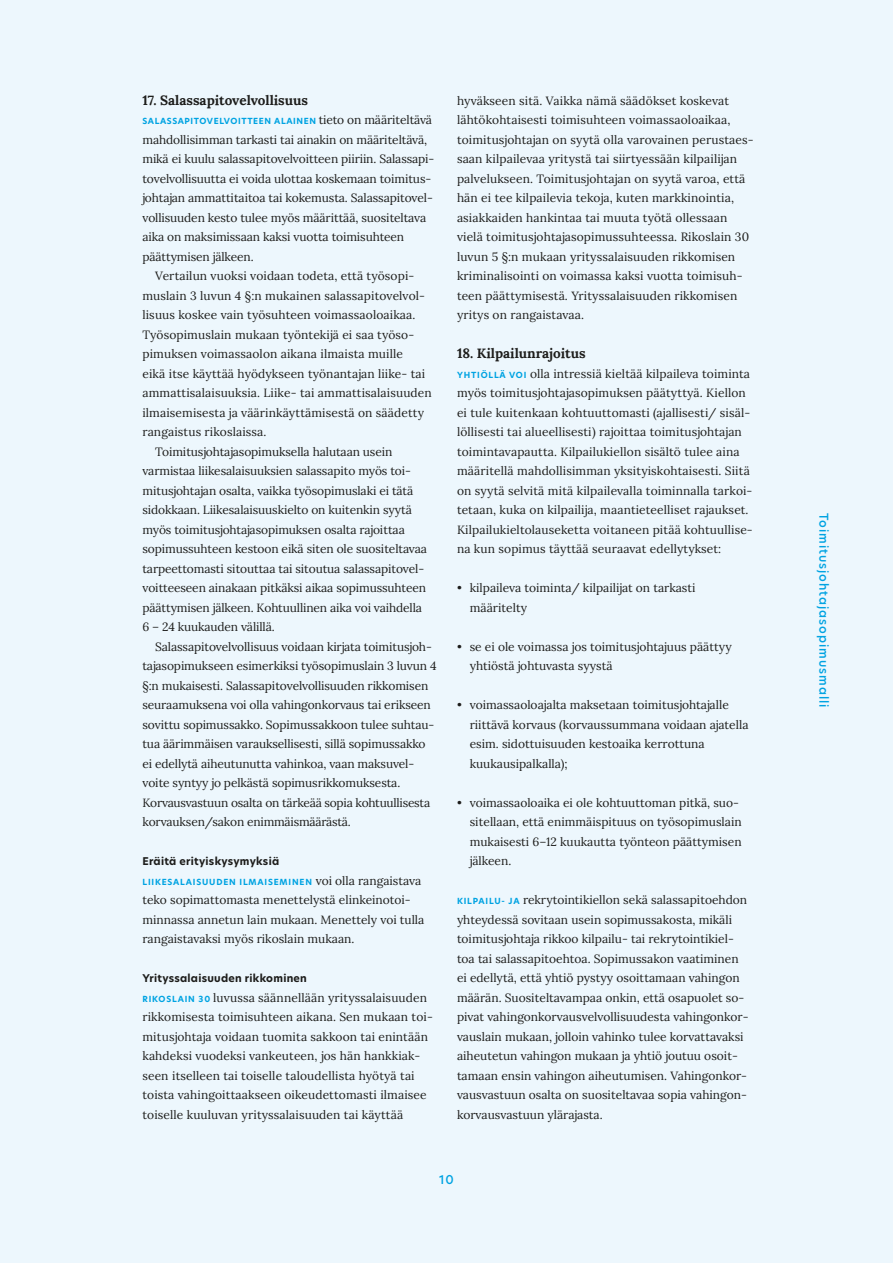
<style>
.page{position:relative;width:893px;height:1263px;background:#edf7fd}
.page>*{position:absolute;margin:0;border:0;box-sizing:border-box;transform-origin:0 0}
.Ala_ala_otsikko{font:700 13.5px "Lora";color:#1d1d1b}
.leipis_eka_kappale{font:12px/19.5px "Lora";color:#1d1d1b}
.leipis{font:12px/19.5px "Lora";letter-spacing:-.01em;color:#1d1d1b}
.leipis-2{font:12px/19.5px "Lora";letter-spacing:.01em;color:#1d1d1b}
.t1{font:500 12px "Hero New";letter-spacing:.08em;color:#00a3e2}
.hero_ala_otsikko_mus{font:700 10.5px "Hero New";letter-spacing:.025em;color:#1d1d1b}
.leipis_eka_kappale-2{font:700 8.25px "Hero New";letter-spacing:.075em;color:#00a3e2}
.leipis_eka_kappale-3{font:700 8.25px "Hero New";letter-spacing:.1em;color:#00a3e2}
.s1{font-family:"Lora";font-weight:400;font-size:12px;color:#1d1d1b}
.s2{font-family:"Hero New";font-weight:700;font-size:8.25px;color:#00a3e2}
</style>
<div class="page">
<p class="Ala_ala_otsikko" style="left:142px;top:88px;width:167px">17. Salassapitovelvollisuus</p>
<p class="leipis_eka_kappale-2" style="left:142px;top:115px;width:291px">SALASSAPITOVELVOITTEEN ALAINEN <span class="s1">tieto on määriteltävä</span></p>
<p class="leipis_eka_kappale" style="left:142px;top:129px;width:293px">mahdollisimman tarkasti tai ainakin on määriteltävä, mikä ei kuulu salassapitovelvoitteen piiriin. Salassapi&shy;tovelvollisuutta ei voida ulottaa koskemaan toimitus&shy;johtajan ammattitaitoa tai kokemusta. Salassapitovel&shy;vollisuuden kesto tulee myös määrittää, suositeltava aika on maksimissaan kaksi vuotta toimisuhteen päättymisen jälkeen.</p>
<p class="leipis-2" style="left:142px;top:265px;width:291px;text-indent:13px">Vertailun vuoksi voidaan todeta, että työsopi&shy;muslain 3 luvun 4 §:n mukainen salassapitovelvol&shy;lisuus koskee vain työsuhteen voimassaoloaikaa.<br>Työsopimuslain mukaan työntekijä ei saa työso&shy;pimuksen voimassaolon aikana ilmaista muille<br>eikä itse käyttää hyödykseen työnantajan liike- tai ammattisalaisuuksia. Liike- tai ammattisalaisuuden ilmaisemisesta ja väärinkäyttämisestä on säädetty rangaistus rikoslaissa.</p>
<p class="leipis" style="left:142px;top:441px;width:286px;text-indent:13px">Toimitusjohtajasopimuksella halutaan usein varmistaa liikesalaisuuksien salassapito myös toi&shy;mitusjohtajan osalta, vaikka työsopimuslaki ei tätä sidokkaan. Liikesalaisuuskielto on kuitenkin syytä myös toimitusjohtajasopimuksen osalta rajoittaa sopimussuhteen kestoon eikä siten ole suositeltavaa tarpeettomasti sitouttaa tai sitoutua salassapitovel&shy;voitteeseen ainakaan pitkäksi aikaa sopimussuhteen päättymisen jälkeen. Kohtuullinen aika voi vaihdella 6 – 24 kuukauden välillä.</p>
<p class="leipis" style="left:142px;top:636px;width:296px;text-indent:13px">Salassapitovelvollisuus voidaan kirjata toimitusjoh&shy;tajasopimukseen esimerkiksi työsopimuslain 3 luvun 4 §:n mukaisesti. Salassapitovelvollisuuden rikkomisen seuraamuksena voi olla vahingonkorvaus tai erikseen sovittu sopimussakko. Sopimussakkoon tulee suhtau&shy;tua äärimmäisen varauksellisesti, sillä sopimussakko ei edellytä aiheutunutta vahinkoa, vaan maksuvel&shy;voite syntyy jo pelkästä sopimusrikkomuksesta.<br>Korvausvastuun osalta on tärkeää sopia kohtuullisesta korvauksen/sakon enimmäismäärästä.</p>
<p class="hero_ala_otsikko_mus" style="left:142px;top:854px;width:138px">Eräitä erityiskysymyksiä</p>
<p class="leipis_eka_kappale-3" style="left:142px;top:876px;width:280px">LIIKESALAISUUDEN ILMAISEMINEN <span class="s1">voi olla rangaistava</span></p>
<p class="leipis_eka_kappale" style="left:142px;top:889px;width:283px">teko sopimattomasta menettelystä elinkeinotoi&shy;minnassa annetun lain mukaan. Menettely voi tulla rangaistavaksi myös rikoslain mukaan.</p>
<p class="hero_ala_otsikko_mus" style="left:142px;top:971px;width:166px">Yrityssalaisuuden rikkominen</p>
<p class="leipis_eka_kappale" style="left:142px;top:987px;width:292px"><span class="s2">RIKOSLAIN 30</span> luvussa säännellään yrityssalaisuuden rikkomisesta toimisuhteen aikana. Sen mukaan toi&shy;mitusjohtaja voidaan tuomita sakkoon tai enintään kahdeksi vuodeksi vankeuteen, jos hän hankkiak&shy;seen itselleen tai toiselle taloudellista hyötyä tai toista vahingoittaakseen oikeudettomasti ilmaisee toiselle kuuluvan yrityssalaisuuden tai käyttää</p>
<p class="leipis_eka_kappale" style="left:457px;top:90px;width:298px">hyväkseen sitä. Vaikka nämä säädökset koskevat lähtökohtaisesti toimisuhteen voimassaoloaikaa, toimitusjohtajan on syytä olla varovainen perustaes&shy;saan kilpailevaa yritystä tai siirtyessään kilpailijan palvelukseen. Toimitusjohtajan on syytä varoa, että hän ei tee kilpailevia tekoja, kuten markkinointia, asiakkaiden hankintaa tai muuta työtä ollessaan vielä toimitusjohtajasopimussuhteessa. Rikoslain 30 luvun 5 §:n mukaan yrityssalaisuuden rikkomisen kriminalisointi on voimassa kaksi vuotta toimisuh&shy;teen päättymisestä. Yrityssalaisuuden rikkomisen yritys on rangaistavaa.</p>
<p class="Ala_ala_otsikko" style="left:457px;top:342px;width:130px">18. Kilpailunrajoitus</p>
<p class="leipis_eka_kappale" style="left:457px;top:363px;width:297px"><span class="s2">YHTIÖLLÄ VOI</span> olla intressiä kieltää kilpaileva toiminta myös toimitusjohtajasopimuksen päätyttyä. Kiellon ei tule kuitenkaan kohtuuttomasti (ajallisesti/ sisäl&shy;löllisesti tai alueellisesti) rajoittaa toimitusjohtajan toimintavapautta. Kilpailukiellon sisältö tulee aina määritellä mahdollisimman yksityiskohtaisesti. Siitä on syytä selvitä mitä kilpailevalla toiminnalla tarkoi&shy;tetaan, kuka on kilpailija, maantieteelliset rajaukset.<br>Kilpailukieltolauseketta voitaneen pitää kohtuullise&shy;na kun sopimus täyttää seuraavat edellytykset:</p>
<p class="leipis_eka_kappale" style="left:470px;top:577px;width:227px;text-indent:-13px">• kilpaileva toiminta/ kilpailijat on tarkasti määritelty</p>
<p class="leipis_eka_kappale" style="left:470px;top:636px;width:263px;text-indent:-13px">• se ei ole voimassa jos toimitusjohtajuus päättyy yhtiöstä johtuvasta syystä</p>
<p class="leipis_eka_kappale" style="left:470px;top:694px;width:280px;text-indent:-13px">• voimassaoloajalta maksetaan toimitusjohtajalle riittävä korvaus (korvaussummana voidaan ajatella esim. sidottuisuuden kestoaika kerrottuna kuukausipalkalla);</p>
<p class="leipis_eka_kappale" style="left:470px;top:792px;width:273px;text-indent:-13px">• voimassaoloaika ei ole kohtuuttoman pitkä, suo&shy;sitellaan, että enimmäispituus on työsopimuslain mukaisesti 6–12 kuukautta työnteon päättymisen jälkeen.</p>
<p class="leipis_eka_kappale" style="left:457px;top:889px;width:293px"><span class="s2">KILPAILU- JA</span> rekrytointikiellon sekä salassapitoehdon yhteydessä sovitaan usein sopimussakosta, mikäli toimitusjohtaja rikkoo kilpailu- tai rekrytointikiel&shy;toa tai salassapitoehtoa. Sopimussakon vaatiminen ei edellytä, että yhtiö pystyy osoittamaan vahingon määrän. Suositeltavampaa onkin, että osapuolet so&shy;pivat vahingonkorvausvelvollisuudesta vahingonkor&shy;vauslain mukaan, jolloin vahinko tulee korvattavaksi aiheutetun vahingon mukaan ja yhtiö joutuu osoit&shy;tamaan ensin vahingon aiheutumisen. Vahingonkor&shy;vausvastuun osalta on suositeltavaa sopia vahingon&shy;korvausvastuun ylärajasta.</p>
<p class="t1" style="left:439px;top:1172px;width:16px">10</p>
<p class="t1" style="left:832px;top:513px;width:196px;rotate:90deg">Toimitusjohtajasopimusmalli</p>
</div>
